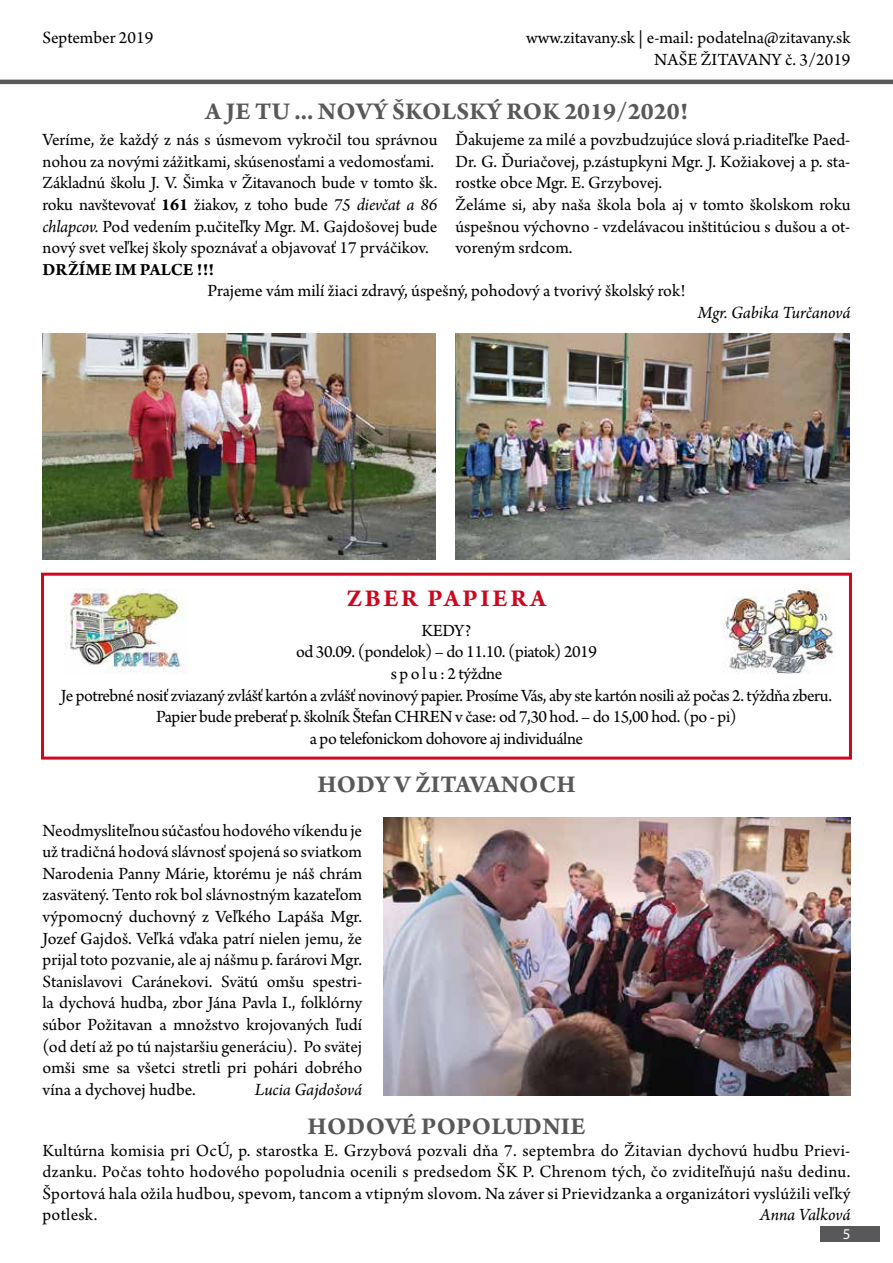
<style>
.page{position:relative;width:893px;height:1263px;background:#fff}
.page>*{position:absolute;margin:0;border:0;box-sizing:border-box;transform-origin:0 0}
.t1{font:700 25.5px "Arno Pro";letter-spacing:.01em;color:#58585a}
.t2{font:700 25.5px "Arno Pro";letter-spacing:.11em;color:#cd071e}
.t3{font:18px/21.6px "Arno Pro";letter-spacing:-.005em;color:#000;text-align:justify}
.t4{font:18px/21.6px "Arno Pro";letter-spacing:-.025em;color:#000;text-align:center}
.t5{font:italic 18px "Arno Pro";letter-spacing:-.005em;color:#000}
.t6{font:700 18px "Arno Pro";color:#000}
.t7{font:15px "Myriad Pro";color:#fff}
.s1{font-weight:700}
.s2{font-style:italic}
</style>
<div class="page">
<hr style="left:0;top:80px;width:893px;height:4px;background:#58585a">
<div style="left:821px;top:1226px;width:59px;height:16px;background:#58585a"></div>
<img style="left:383px;top:817px;width:467px;height:278px">
<div style="left:41px;top:573px;width:811px;height:187px;border:3px solid #cd071e"></div>
<img style="left:65px;top:588px;width:121px;height:86px">
<img style="left:723px;top:588px;width:113px;height:86px">
<img style="left:43px;top:334px;width:393px;height:225px">
<img style="left:455px;top:334px;width:394px;height:225px">
<p class="t3" style="left:43px;top:28px;width:112px">September 2019</p>
<p class="t3" style="left:526px;top:28px;width:326px;text-align:right">www.zitavany.sk | e-mail: podatelna@zitavany.sk<br>NAŠE ŽITAVANY č. 3/2019</p>
<h1 class="t1" style="left:205px;top:97px;width:484px">A JE TU ... NOVÝ ŠKOLSKÝ ROK 2019/2020!</h1>
<p class="t3" style="left:43px;top:130px;width:396px;text-align:left">Veríme, že každý z nás s úsmevom vykročil tou správnou nohou za novými zážitkami, skúsenosťami a vedomosťami.<br>Základnú školu J. V. Šimka v Žitavanoch bude v tomto šk. roku navštevovať <span class="s1">161</span> žiakov, z toho bude <span class="s2">75 dievčat a 86 chlapcov.</span> Pod vedením p.učiteľky Mgr. M. Gajdošovej bude nový svet veľkej školy spoznávať a objavovať 17 prváčikov.</p>
<p class="t6" style="left:43px;top:259px;width:173px">DRŽÍME IM PALCE !!!</p>
<p class="t3" style="left:455px;top:130px;width:396px;text-align:left">Ďakujeme za milé a povzbudzujúce slová p.riaditeľke Paed-Dr. G. Ďuriačovej, p.zástupkyni Mgr. J. Kožiakovej a p. sta&shy;rostke obce Mgr. E. Grzybovej.<br>Želáme si, aby naša škola bola aj v tomto školskom roku úspešnou výchovno - vzdelávacou inštitúciou s dušou a ot&shy;voreným srdcom.</p>
<p class="t3" style="left:207px;top:281px;width:479px">Prajeme vám milí žiaci zdravý, úspešný, pohodový a tvorivý školský rok!</p>
<p class="t5" style="left:698px;top:302px;width:154px">Mgr. Gabika Turčanová</p>
<h1 class="t2" style="left:347px;top:583px;width:201px">ZBER PAPIERA</h1>
<p class="t4" style="left:61px;top:620px;width:773px">KEDY?<br>od 30.09. (pondelok) – do 11.10. (piatok) 2019<br>s p o l u : 2 týždne<br>Je potrebné nosiť zviazaný zvlášť kartón a zvlášť novinový papier. Prosíme Vás, aby ste kartón nosili až počas 2. týždňa zberu.<br>Papier bude preberať p. školník Štefan CHREN v čase: od 7,30 hod. – do 15,00 hod. (po - pi)<br>a po telefonickom dohovore aj individuálne</p>
<h1 class="t1" style="left:317px;top:770px;width:260px">HODY V ŽITAVANOCH</h1>
<p class="t3" style="left:43px;top:820px;width:321px">Neodmysliteľnou súčasťou hodového víkendu je už tradičná hodová slávnosť spojená so sviatkom Narodenia Panny Márie, ktorému je náš chrám zasvätený. Tento rok bol slávnostným kazateľom výpomocný duchovný z Veľkého Lapáša Mgr.<br>Jozef Gajdoš. Veľká vďaka patrí nielen jemu, že prijal toto pozvanie, ale aj nášmu p. farárovi Mgr.<br>Stanislavovi Caránekovi. Svätú omšu spestri&shy;la dychová hudba, zbor Jána Pavla I., folklórny súbor Požitavan a množstvo krojovaných ľudí (od detí až po tú najstaršiu generáciu). Po svätej omši sme sa všetci stretli pri pohári dobrého vína a dychovej hudbe.</p>
<p class="t5" style="left:255px;top:1079px;width:109px">Lucia Gajdošová</p>
<h1 class="t1" style="left:308px;top:1111px;width:279px">HODOVÉ POPOLUDNIE</h1>
<p class="t3" style="left:43px;top:1140px;width:809px">Kultúrna komisia pri OcÚ, p. starostka E. Grzybová pozvali dňa 7. septembra do Žitavian dychovú hudbu Prievi&shy;dzanku. Počas tohto hodového popoludnia ocenili s predsedom ŠK P. Chrenom tých, čo zviditeľňujú našu dedinu.<br>Športová hala ožila hudbou, spevom, tancom a vtipným slovom. Na záver si Prievidzanka a organizátori vyslúžili veľký potlesk.</p>
<p class="t5" style="left:760px;top:1205px;width:92px">Anna Valková</p>
<p class="t7" style="left:843px;top:1225px;width:9px">5</p>
</div>
